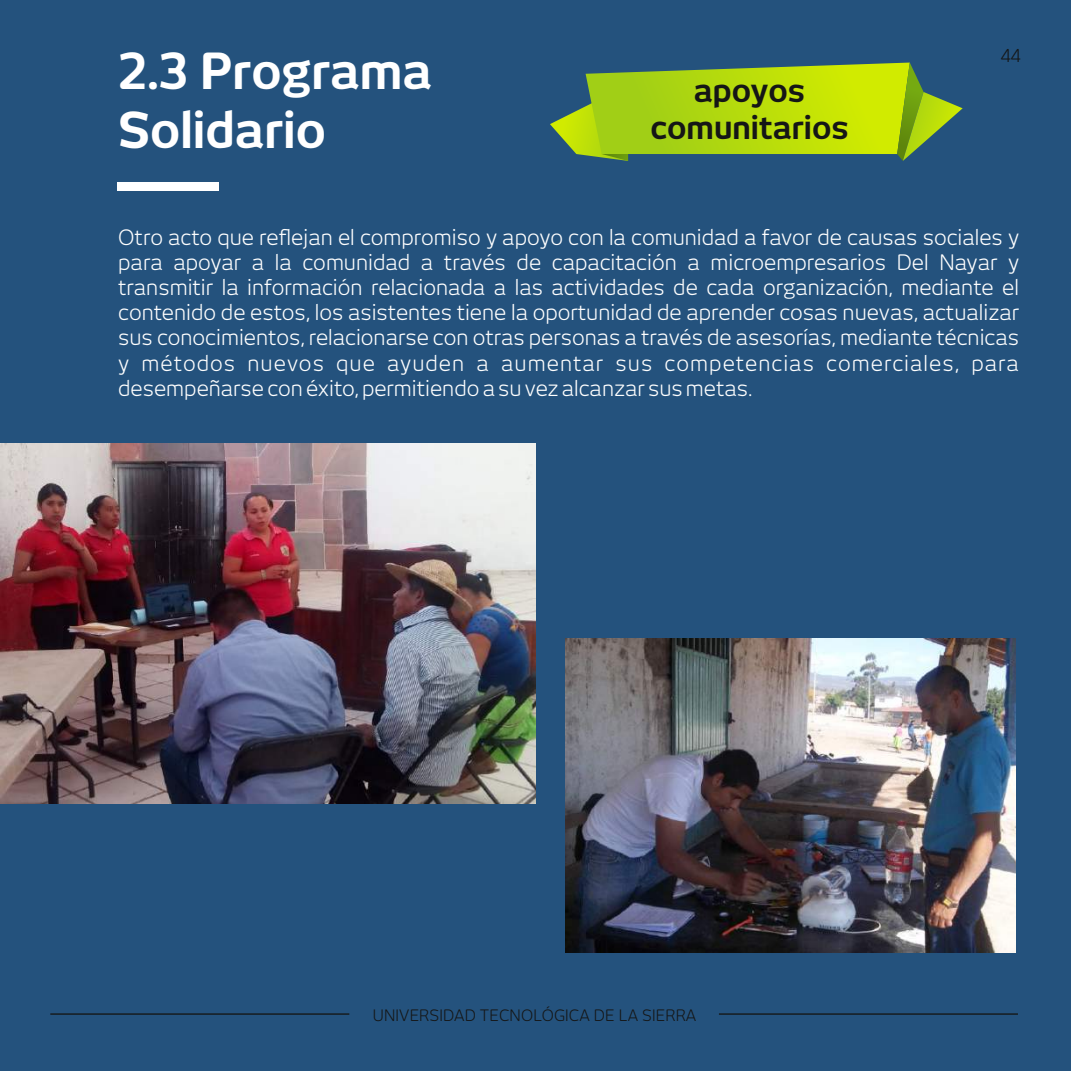
<style>
.page{position:relative;width:1071px;height:1071px;background:#24527d}
.page>*{position:absolute;margin:0;border:0;box-sizing:border-box;transform-origin:0 0}
.t1{font:700 49px/58.8px "New June";color:#fff}
.t2{font:700 31.5px/37.8px "New June";color:#151616;text-align:center}
.t3{font:21px/25.2px "New June";color:#fff;text-align:justify}
.t4{font:17.5px "New June";color:#151616}
.t5{font:15.58px "New June";letter-spacing:.01em;color:#151616}
</style>
<div class="page">
<svg style="left:550px;top:63px;width:413px;height:98px"></svg>
<div style="left:117px;top:182px;width:102px;height:8px;background:#fff"></div>
<hr style="left:50px;top:1014px;width:299px;height:1px;background:#151616">
<hr style="left:719px;top:1014px;width:299px;height:1px;background:#151616">
<img style="left:566px;top:639px;width:450px;height:313px">
<img style="left:0;top:443px;width:536px;height:361px">
<h1 class="t1" style="left:118px;top:45px;width:315px">2.3 Programa<br>Solidario</h1>
<h2 class="t2" style="left:650px;top:73px;width:200px">apoyos comunitarios</h2>
<p class="t4" style="left:1000px;top:48px;width:22px">44</p>
<p class="t3" style="left:118px;top:226px;width:902px">Otro acto que reflejan el compromiso y apoyo con la comunidad a favor de causas sociales y para apoyar a la comunidad a través de capacitación a microempresarios Del Nayar y transmitir la información relacionada a las actividades de cada organización, mediante el contenido de estos, los asistentes tiene la oportunidad de aprender cosas nuevas, actualizar sus conocimientos, relacionarse con otras personas a través de asesorías, mediante técnicas y métodos nuevos que ayuden a aumentar sus competencias comerciales, para desempeñarse con éxito, permitiendo a su vez alcanzar sus metas.</p>
<p class="t5" style="left:373px;top:1008px;width:325px">UNIVERSIDAD TECNOLÓGICA DE LA SIERRA</p>
</div>
